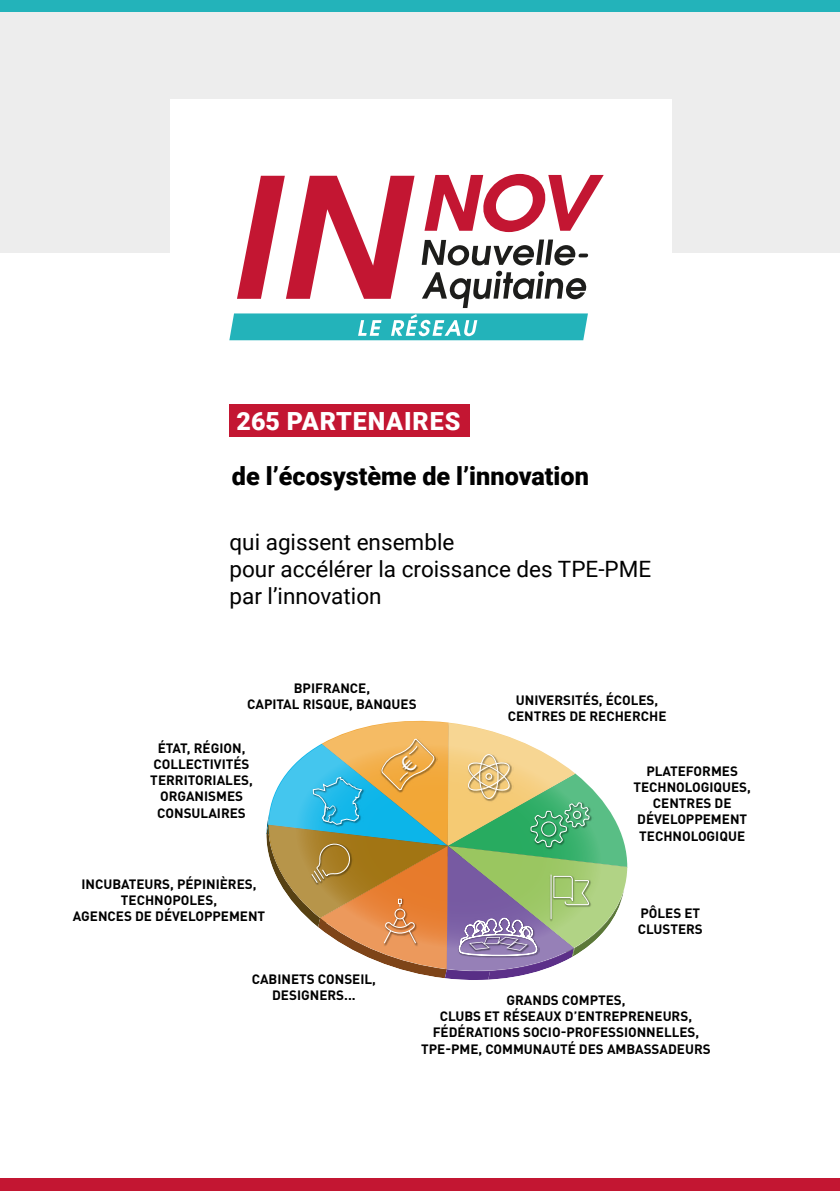
<style>
.page{position:relative;width:840px;height:1191px;background:#fff}
.page>*{position:absolute;margin:0;border:0;box-sizing:border-box;transform-origin:0 0}
.t1{font:900 25.2px "Roboto";color:#000}
.t2{font:900 25px "Roboto";letter-spacing:.035em;color:#fff}
.t3{font:22.4px/27px "Roboto";color:#000}
.t4{font:700 13.4px/16.2px "DIN Pro";color:#000;text-align:center}
</style>
<div class="page">
<div style="left:0;top:0;width:839px;height:252px;background:#ededed"></div>
<div style="left:229px;top:404px;width:241px;height:33px;background:#c31632"></div>
<div style="left:170px;top:99px;width:501px;height:269px;background:#fff"></div>
<svg style="left:229px;top:173px;width:375px;height:167px"></svg>
<div style="left:0;top:0;width:839px;height:12px;background:#23b3ba"></div>
<div style="left:0;top:1178px;width:839px;height:13px;background:#c31632"></div>
<svg style="left:266px;top:720px;width:361px;height:260px"></svg>
<h2 class="t2" style="left:236px;top:404px;width:225px">265 PARTENAIRES</h2>
<h1 class="t1" style="left:232px;top:458px;width:358px">de l’écosystème de l’innovation</h1>
<h3 class="t3" style="left:229px;top:527px;width:423px">qui agissent ensemble<br>pour accélérer la croissance des TPE-PME par l’innovation</h3>
<p class="t4" style="left:247px;top:678px;width:171px">BPIFRANCE,<br>CAPITAL RISQUE, BANQUES</p>
<p class="t4" style="left:150px;top:738px;width:104px">ÉTAT, RÉGION,<br>COLLECTIVITÉS<br>TERRITORIALES,<br>ORGANISMES<br>CONSULAIRES</p>
<p class="t4" style="left:73px;top:874px;width:194px">INCUBATEURS, PÉPINIÈRES,<br>TECHNOPOLES,<br>AGENCES DE DÉVELOPPEMENT</p>
<p class="t4" style="left:507px;top:690px;width:160px">UNIVERSITÉS, ÉCOLES,<br>CENTRES DE RECHERCHE</p>
<p class="t4" style="left:633px;top:761px;width:119px">PLATEFORMES<br>TECHNOLOGIQUES,<br>CENTRES DE<br>DÉVELOPPEMENT<br>TECHNOLOGIQUE</p>
<p class="t4" style="left:637px;top:903px;width:66px;text-align:left">PÔLES ET<br>CLUSTERS</p>
<p class="t4" style="left:252px;top:969px;width:126px">CABINETS CONSEIL,<br>DESIGNERS...</p>
<p class="t4" style="left:421px;top:990px;width:291px">GRANDS COMPTES,<br>CLUBS ET RÉSEAUX D’ENTREPRENEURS,<br>FÉDÉRATIONS SOCIO-PROFESSIONNELLES,<br>TPE-PME, COMMUNAUTÉ DES AMBASSADEURS</p>
</div>
